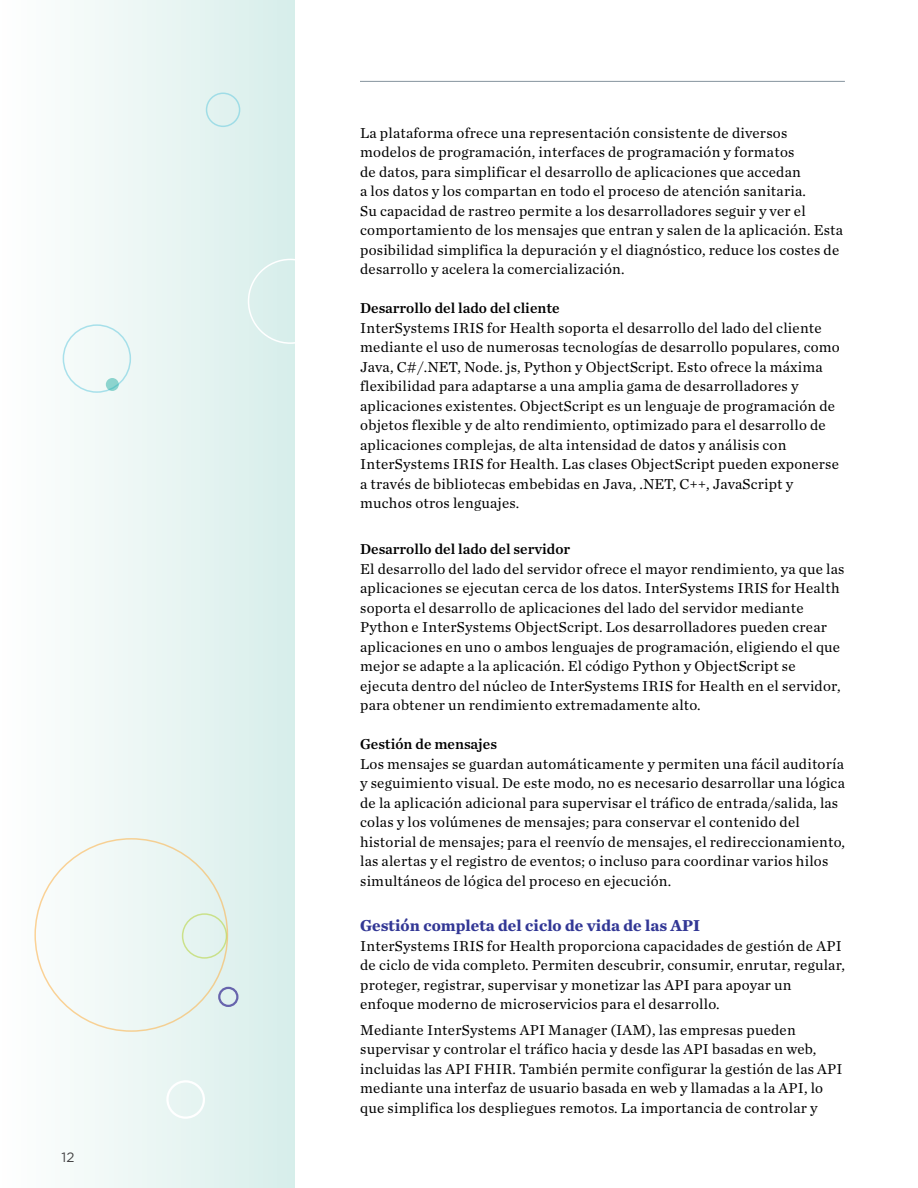
<style>
.page{position:relative;width:918px;height:1188px;background:#fff}
.page>*{position:absolute;margin:0;border:0;box-sizing:border-box;transform-origin:0 0}
.t1{font:700 16.5px "Chronicle Text G2";color:#323795}
.t2{font:15px/19.5px "Chronicle Text G1";letter-spacing:.015em;color:#000}
.t3{font:15px "Chronicle Text G1 Semi";color:#000}
.t4{font:13.5px "Gotham";color:#414042}
</style>
<div class="page">
<div style="left:0;top:0;width:295px;height:1188px;background:linear-gradient(to right,#fffffe,#d7eeea)"></div>
<div style="left:166px;top:1080px;width:39px;height:39px;border:2px solid #fff;border-radius:50%"></div>
<div style="left:248px;top:259px;width:85px;height:85px;border:2px solid #fff;border-radius:50%"></div>
<div style="left:218px;top:987px;width:21px;height:20px;border:2px solid #6764ad;border-radius:50%"></div>
<div style="left:63px;top:324px;width:68px;height:69px;border:2px solid #6ecde0;border-radius:50%"></div>
<div style="left:182px;top:913px;width:45px;height:46px;border:2px solid #b7d43d;border-radius:50%"></div>
<div style="left:206px;top:93px;width:34px;height:34px;border:2px solid #6ecde0;border-radius:50%"></div>
<svg style="left:106px;top:378px;width:13px;height:13px"></svg>
<hr style="left:360px;top:81px;width:485px;height:1px;background:#86939e">
<p class="t4" style="left:62px;top:1149px;width:14px">12</p>
<p class="t2" style="left:360px;top:122px;width:484px">La plataforma ofrece una representación consistente de diversos modelos de programación, interfaces de programación y formatos<br>de datos, para simplificar el desarrollo de aplicaciones que accedan<br>a los datos y los compartan en todo el proceso de atención sanitaria.<br>Su capacidad de rastreo permite a los desarrolladores seguir y ver el comportamiento de los mensajes que entran y salen de la aplicación. Esta posibilidad simplifica la depuración y el diagnóstico, reduce los costes de desarrollo y acelera la comercialización.</p>
<p class="t3" style="left:360px;top:297px;width:201px">Desarrollo del lado del cliente</p>
<p class="t2" style="left:360px;top:317px;width:481px">InterSystems IRIS for Health soporta el desarrollo del lado del cliente mediante el uso de numerosas tecnologías de desarrollo populares, como Java, C#/.NET, Node. js, Python y ObjectScript. Esto ofrece la máxima flexibilidad para adaptarse a una amplia gama de desarrolladores y aplicaciones existentes. ObjectScript es un lenguaje de programación de objetos flexible y de alto rendimiento, optimizado para el desarrollo de aplicaciones complejas, de alta intensidad de datos y análisis con InterSystems IRIS for Health. Las clases ObjectScript pueden exponerse a través de bibliotecas embebidas en Java, .NET, C++, JavaScript y muchos otros lenguajes.</p>
<p class="t3" style="left:360px;top:538px;width:212px">Desarrollo del lado del servidor</p>
<p class="t2" style="left:360px;top:558px;width:486px">El desarrollo del lado del servidor ofrece el mayor rendimiento, ya que las aplicaciones se ejecutan cerca de los datos. InterSystems IRIS for Health soporta el desarrollo de aplicaciones del lado del servidor mediante Python e InterSystems ObjectScript. Los desarrolladores pueden crear aplicaciones en uno o ambos lenguajes de programación, eligiendo el que mejor se adapte a la aplicación. El código Python y ObjectScript se ejecuta dentro del núcleo de InterSystems IRIS for Health en el servidor, para obtener un rendimiento extremadamente alto.</p>
<p class="t3" style="left:360px;top:733px;width:138px">Gestión de mensajes</p>
<p class="t2" style="left:360px;top:753px;width:486px">Los mensajes se guardan automáticamente y permiten una fácil auditoría y seguimiento visual. De este modo, no es necesario desarrollar una lógica de la aplicación adicional para supervisar el tráfico de entrada/salida, las colas y los volúmenes de mensajes; para conservar el contenido del historial de mensajes; para el reenvío de mensajes, el redireccionamiento, las alertas y el registro de eventos; o incluso para coordinar varios hilos simultáneos de lógica del proceso en ejecución.</p>
<p class="t1" style="left:360px;top:913px;width:342px">Gestión completa del ciclo de vida de las API</p>
<p class="t2" style="left:360px;top:935px;width:486px">InterSystems IRIS for Health proporciona capacidades de gestión de API de ciclo de vida completo. Permiten descubrir, consumir, enrutar, regular, proteger, registrar, supervisar y monetizar las API para apoyar un enfoque moderno de microservicios para el desarrollo.</p>
<p class="t2" style="left:360px;top:1019px;width:484px">Mediante InterSystems API Manager (IAM), las empresas pueden supervisar y controlar el tráfico hacia y desde las API basadas en web, incluidas las API FHIR. También permite configurar la gestión de las API mediante una interfaz de usuario basada en web y llamadas a la API, lo que simplifica los despliegues remotos. La importancia de controlar y</p>
</div>
